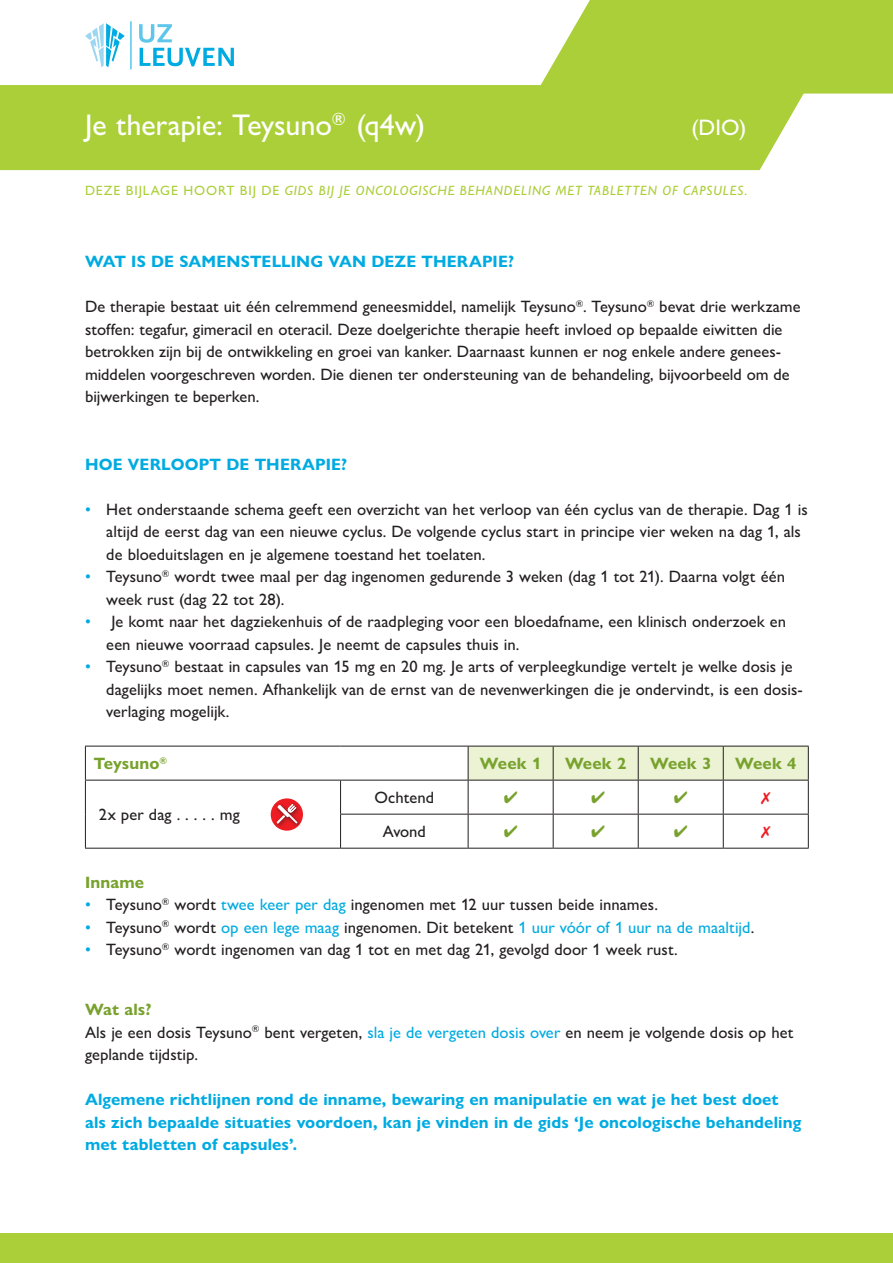
<style>
.page{position:relative;width:893px;height:1263px;background:#fff}
.page>*{position:absolute;margin:0;border:0;box-sizing:border-box;transform-origin:0 0}
.t1{font:500 30px "Gill Sans Nova";letter-spacing:-.005em;color:#fff}
.t2{font:500 22.5px "Gill Sans Nova";color:#fff}
.t3{font:500 16.5px/22.5px "Gill Sans Nova";color:#231f20}
.t4{font:700 16.5px/22.5px "Gill Sans Nova";letter-spacing:.01em;color:#00abe1}
.t5{font:500 16.5px "Gill Sans Nova";letter-spacing:.005em;color:#00abe1}
.t6{font:700 16.5px "Gill Sans Nova";letter-spacing:.01em;color:#78a22d}
.t7{font:italic 500 13.5px "Gill Sans Nova";letter-spacing:.06em;color:#abcf38}
.s1{font-style:normal}
.s2{color:#00abe1}
.s3{color:#231f20}
.s4{font-weight:700;color:#78a22d}
</style>
<div class="page">
<div style="left:0;top:85px;width:804px;height:85px;background:#abcf38"></div>
<svg style="left:536px;top:0;width:357px;height:94px;background:#b1d247"></svg>
<div style="left:0;top:1233px;width:893px;height:30px;background:#abcf38"></div>
<hr style="left:130px;top:21px;width:1px;height:48px;background:#00abe1">
<svg style="left:139px;top:24px;width:95px;height:42px"></svg>
<svg style="left:85px;top:23px;width:40px;height:44px"></svg>
<div style="left:469px;top:747px;width:339px;height:33px;background:#ebf3d4"></div>
<hr style="left:85px;top:746px;width:256px;height:1px;background:#231f20">
<hr style="left:85px;top:746px;width:1px;height:34px;background:#231f20">
<hr style="left:341px;top:746px;width:127px;height:1px;background:#231f20">
<hr style="left:468px;top:746px;width:85px;height:1px;background:#231f20">
<hr style="left:468px;top:746px;width:1px;height:34px;background:#231f20">
<hr style="left:553px;top:746px;width:85px;height:1px;background:#231f20">
<hr style="left:553px;top:746px;width:1px;height:34px;background:#231f20">
<hr style="left:638px;top:746px;width:85px;height:1px;background:#231f20">
<hr style="left:638px;top:746px;width:1px;height:34px;background:#231f20">
<hr style="left:723px;top:746px;width:86px;height:1px;background:#231f20">
<hr style="left:723px;top:746px;width:1px;height:34px;background:#231f20">
<hr style="left:808px;top:746px;width:1px;height:34px;background:#231f20">
<hr style="left:85px;top:780px;width:256px;height:1px;background:#231f20">
<hr style="left:85px;top:780px;width:1px;height:34px;background:#231f20">
<hr style="left:341px;top:780px;width:127px;height:1px;background:#231f20">
<hr style="left:340px;top:780px;width:1px;height:34px;background:#231f20">
<hr style="left:468px;top:780px;width:85px;height:1px;background:#231f20">
<hr style="left:468px;top:780px;width:1px;height:34px;background:#231f20">
<hr style="left:553px;top:780px;width:85px;height:1px;background:#231f20">
<hr style="left:553px;top:780px;width:1px;height:34px;background:#231f20">
<hr style="left:638px;top:780px;width:85px;height:1px;background:#231f20">
<hr style="left:638px;top:780px;width:1px;height:34px;background:#231f20">
<hr style="left:723px;top:780px;width:86px;height:1px;background:#231f20">
<hr style="left:723px;top:780px;width:1px;height:34px;background:#231f20">
<hr style="left:808px;top:780px;width:1px;height:34px;background:#231f20">
<hr style="left:85px;top:814px;width:1px;height:34px;background:#231f20">
<hr style="left:340px;top:814px;width:128px;height:1px;background:#231f20">
<hr style="left:340px;top:814px;width:1px;height:34px;background:#231f20">
<hr style="left:468px;top:814px;width:85px;height:1px;background:#231f20">
<hr style="left:468px;top:814px;width:1px;height:34px;background:#231f20">
<hr style="left:553px;top:814px;width:85px;height:1px;background:#231f20">
<hr style="left:553px;top:814px;width:1px;height:34px;background:#231f20">
<hr style="left:638px;top:814px;width:85px;height:1px;background:#231f20">
<hr style="left:638px;top:814px;width:1px;height:34px;background:#231f20">
<hr style="left:723px;top:814px;width:86px;height:1px;background:#231f20">
<hr style="left:723px;top:814px;width:1px;height:34px;background:#231f20">
<hr style="left:808px;top:814px;width:1px;height:34px;background:#231f20">
<hr style="left:85px;top:848px;width:256px;height:1px;background:#231f20">
<hr style="left:341px;top:848px;width:127px;height:1px;background:#231f20">
<hr style="left:468px;top:848px;width:85px;height:1px;background:#231f20">
<hr style="left:553px;top:848px;width:85px;height:1px;background:#231f20">
<hr style="left:638px;top:848px;width:85px;height:1px;background:#231f20">
<hr style="left:723px;top:848px;width:86px;height:1px;background:#231f20">
<div style="left:271px;top:798px;width:32px;height:33px;background:#ee1d23;border-radius:50%"></div>
<div style="left:274px;top:802px;width:28px;height:27px;background:#231f20;opacity:.75"></div>
<svg style="left:277px;top:804px;width:20px;height:19px"></svg>
<h1 class="t1" style="left:85px;top:106px;width:342px">Je therapie: Teysuno<sup>®</sup> (q4w)</h1>
<h2 class="t2" style="left:691px;top:113px;width:57px">(DIO)</h2>
<p class="t7" style="left:85px;top:182px;width:664px"><span class="s1">DEZE BIJLAGE HOORT BIJ DE</span> GIDS BIJ JE ONCOLOGISCHE BEHANDELING MET TABLETTEN OF CAPSULES.</p>
<p class="t4" style="left:85px;top:250px;width:431px">WAT IS DE SAMENSTELLING VAN DEZE THERAPIE?</p>
<p class="t3" style="left:85px;top:295px;width:717px">De therapie bestaat uit één celremmend geneesmiddel, namelijk Teysuno<sup>®</sup>. Teysuno<sup>®</sup> bevat drie werkzame stoffen: tegafur, gimeracil en oteracil. Deze doelgerichte therapie heeft invloed op bepaalde eiwitten die betrokken zijn bij de ontwikkeling en groei van kanker. Daarnaast kunnen er nog enkele andere genees&shy;middelen voorgeschreven worden. Die dienen ter ondersteuning van de behandeling, bijvoorbeeld om de bijwerkingen te beperken.</p>
<p class="t4" style="left:85px;top:453px;width:264px">HOE VERLOOPT DE THERAPIE?</p>
<p class="t3" style="left:106px;top:498px;width:703px;text-indent:-21px"><span class="s2">•</span> Het onderstaande schema geeft een overzicht van het verloop van één cyclus van de therapie. Dag 1 is altijd de eerst dag van een nieuwe cyclus. De volgende cyclus start in principe vier weken na dag 1, als de bloeduitslagen en je algemene toestand het toelaten.</p>
<p class="t3" style="left:106px;top:565px;width:680px;text-indent:-21px"><span class="s2">•</span> Teysuno<sup>®</sup> wordt twee maal per dag ingenomen gedurende 3 weken (dag 1 tot 21). Daarna volgt één week rust (dag 22 tot 28).</p>
<p class="t3" style="left:106px;top:610px;width:681px;text-indent:-21px"><span class="s2">•</span> Je komt naar het dagziekenhuis of de raadpleging voor een bloedafname, een klinisch onderzoek en een nieuwe voorraad capsules. Je neemt de capsules thuis in.</p>
<p class="t3" style="left:106px;top:655px;width:698px;text-indent:-21px"><span class="s2">•</span> Teysuno<sup>®</sup> bestaat in capsules van 15 mg en 20 mg. Je arts of verpleegkundige vertelt je welke dosis je dagelijks moet nemen. Afhankelijk van de ernst van de nevenwerkingen die je ondervindt, is een dosis&shy;verlaging mogelijk.</p>
<p class="t6" style="left:94px;top:753px;width:75px">Teysuno<sup>®</sup></p>
<p class="t6" style="left:480px;top:753px;width:63px">Week 1</p>
<p class="t6" style="left:565px;top:753px;width:63px">Week 2</p>
<p class="t6" style="left:650px;top:753px;width:63px">Week 3</p>
<p class="t6" style="left:735px;top:753px;width:63px">Week 4</p>
<p class="t3" style="left:99px;top:803px;width:142px">2x per dag . . . . . mg</p>
<p class="t3" style="left:375px;top:786px;width:61px">Ochtend</p>
<p class="t3" style="left:383px;top:820px;width:45px">Avond</p>
<p class="t6" style="left:85px;top:872px;width:61px">Inname</p>
<p class="t3" style="left:85px;top:893px;width:574px"><span class="s2">•</span> Teysuno<sup>®</sup> wordt <span class="s2">twee keer per dag</span> ingenomen met 12 uur tussen beide innames.</p>
<p class="t5" style="left:85px;top:917px;width:671px">• <span class="s3">Teysuno</span><sup>®</sup> <span class="s3">wordt</span> op een lege maag <span class="s3">ingenomen. Dit betekent</span> 1 uur vóór of 1 uur na de maaltijd<span class="s3">.</span></p>
<p class="t3" style="left:85px;top:938px;width:594px"><span class="s2">•</span> Teysuno<sup>®</sup> wordt ingenomen van dag 1 tot en met dag 21, gevolgd door 1 week rust.</p>
<p class="t3" style="left:85px;top:998px;width:710px"><span class="s4">Wat als?<br></span>Als je een dosis Teysuno<sup>®</sup> bent vergeten, <span class="s2">sla je de vergeten dosis over</span> en neem je volgende dosis op het geplande tijdstip.</p>
<p class="t4" style="left:85px;top:1088px;width:718px">Algemene richtlijnen rond de inname, bewaring en manipulatie en wat je het best doet als zich bepaalde situaties voordoen, kan je vinden in de gids ‘Je oncologische behandeling met tabletten of capsules’.</p>
</div>
